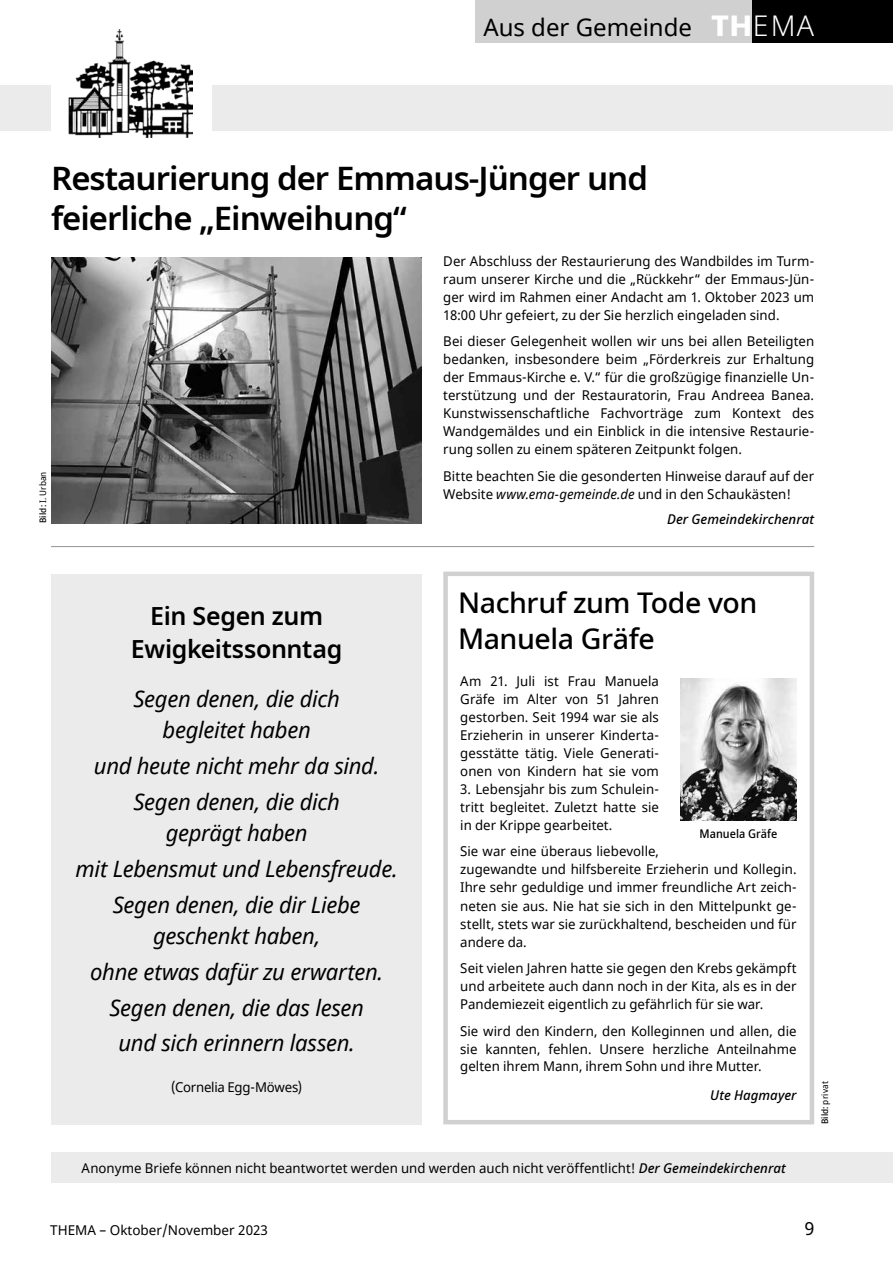
<style>
.page{position:relative;width:893px;height:1263px;background:#fff}
.page>*{position:absolute;margin:0;border:0;box-sizing:border-box;transform-origin:0 0}
.t1{font:600 33px/39.6px "Noto Sans";letter-spacing:-.03em;color:#000}
.t2{font:500 28.5px/36px "Noto Sans";letter-spacing:-.02em;color:#000}
.t3{font:600 25.5px/33px "Noto Sans";letter-spacing:-.015em;color:#000;text-align:center}
.t4{font:24px "Noto Sans";color:#000}
.t5{font:italic 22.5px/35.7px "Noto Sans";letter-spacing:-.015em;color:#000;text-align:center}
.t6{font:18px "Noto Sans";color:#000}
.t7{font:13.5px/18px "Noto Sans";color:#000;text-align:justify}
.t8{font:italic 500 13.5px "Noto Sans";color:#000}
.t9{font:500 semi-condensed 12px "Noto Sans";letter-spacing:.005em;color:#000}
.t10{font:semi-condensed 9px "Noto Sans";letter-spacing:.02em;color:#000}
.s1{font-weight:800;font-size:28.5px;color:#fff}
.s2{font-weight:300;font-size:28.5px;color:#fff}
.s3{font-weight:500}
.s4{font-style:italic}
.s5{font-weight:500;font-style:italic}
</style>
<div class="page">
<div style="left:703px;top:0;width:50px;height:43px;background:#d0d0d0"></div>
<div style="left:753px;top:0;width:140px;height:43px;background:#000"></div>
<div style="left:475px;top:0;width:228px;height:43px;background:#d0d0d0"></div>
<div style="left:0;top:86px;width:893px;height:45px;background:#ebebeb"></div>
<div style="left:51px;top:26px;width:160px;height:120px;background:#fff"></div>
<img style="left:68px;top:30px;width:124px;height:107px">
<img style="left:51px;top:257px;width:371px;height:266px">
<hr style="left:51px;top:546px;width:763px;height:1px;background:#929292">
<div style="left:51px;top:1152px;width:842px;height:31px;background:#ebebeb"></div>
<div style="left:443px;top:572px;width:371px;height:552px;border:4px solid #d0d0d0"></div>
<img style="left:680px;top:678px;width:117px;height:143px">
<div style="left:51px;top:574px;width:371px;height:550px;background:#ebebeb"></div>
<h3 class="t4" style="left:483px;top:11px;width:332px">Aus der Gemeinde <span class="s1">TH</span><span class="s2">EMA</span></h3>
<h1 class="t1" style="left:51px;top:159px;width:599px">Restaurierung der Emmaus-Jünger und feierliche „Einweihung“</h1>
<p class="t10" style="left:37px;top:523px;width:53px;rotate:-90deg"><span class="s3">Bild:</span> I. Urban</p>
<h3 class="t3" style="left:131px;top:600px;width:213px">Ein Segen zum<br>Ewigkeitssonntag</h3>
<h3 class="t5" style="left:133px;top:682px;width:208px;line-height:31.5px">Segen denen, die dich begleitet haben</h3>
<h3 class="t5" style="left:94px;top:747px;width:287px">und heute nicht mehr da sind.<br>Segen denen, die dich</h3>
<h3 class="t5" style="left:76px;top:814px;width:324px">geprägt haben<br>mit Lebensmut und Lebensfreude.<br>Segen denen, die dir Liebe</h3>
<h3 class="t5" style="left:90px;top:917px;width:294px">geschenkt haben,<br>ohne etwas dafür zu erwarten.<br>Segen denen, die das lesen und sich erinnern lassen.</h3>
<p class="t7" style="left:171px;top:1079px;width:132px">(Cornelia Egg-Möwes)</p>
<p class="t7" style="left:443px;top:252px;width:372px">Der Abschluss der Restaurierung des Wandbildes im Turm&shy;raum unserer Kirche und die „Rückkehr“ der Emmaus-Jün&shy;ger wird im Rahmen einer Andacht am 1. Oktober 2023 um 18:00 Uhr gefeiert, zu der Sie herzlich eingeladen sind.</p>
<p class="t7" style="left:443px;top:333px;width:372px">Bei dieser Gelegenheit wollen wir uns bei allen Beteiligten bedanken, insbesondere beim „Förderkreis zur Erhaltung der Emmaus-Kirche e. V.“ für die großzügige finanzielle Un&shy;terstützung und der Restauratorin, Frau Andreea Banea.<br>Kunstwissenschaftliche Fachvorträge zum Kontext des Wandgemäldes und ein Einblick in die intensive Restaurie&shy;rung sollen zu einem späteren Zeitpunkt folgen.</p>
<p class="t7" style="left:443px;top:467px;width:372px">Bitte beachten Sie die gesonderten Hinweise darauf auf der<br>Website <span class="s4">www.ema-gemeinde.de</span> und in den Schaukästen!</p>
<p class="t8" style="left:667px;top:509px;width:149px">Der Gemeindekirchenrat</p>
<h2 class="t2" style="left:458px;top:586px;width:301px">Nachruf zum Tode von<br>Manuela Gräfe</h2>
<p class="t7" style="left:460px;top:672px;width:200px">Am 21. Juli ist Frau Manuela Gräfe im Alter von 51 Jahren gestorben. Seit 1994 war sie als Erzieherin in unserer Kinderta&shy;gesstätte tätig. Viele Generati&shy;onen von Kindern hat sie vom</p>
<p class="t7" style="left:460px;top:780px;width:200px">3. Lebensjahr bis zum Schulein&shy;tritt begleitet. Zuletzt hatte sie in der Krippe gearbeitet.</p>
<p class="t7" style="left:460px;top:843px;width:338px;text-align:left">Sie war eine überaus liebevolle,<br>zugewandte und hilfsbereite Erzieherin und Kollegin.<br>Ihre sehr geduldige und immer freundliche Art zeich&shy;neten sie aus. Nie hat sie sich in den Mittelpunkt ge&shy;stellt, stets war sie zurückhaltend, bescheiden und für andere da.</p>
<p class="t7" style="left:460px;top:959px;width:338px">Seit vielen Jahren hatte sie gegen den Krebs gekämpft und arbeitete auch dann noch in der Kita, als es in der Pandemiezeit eigentlich zu gefährlich für sie war.</p>
<p class="t7" style="left:460px;top:1022px;width:338px">Sie wird den Kindern, den Kolleginnen und allen, die sie kannten, fehlen. Unsere herzliche Anteilnahme gelten ihrem Mann, ihrem Sohn und ihre Mutter.</p>
<p class="t8" style="left:710px;top:1085px;width:88px">Ute Hagmayer</p>
<p class="t9" style="left:699px;top:825px;width:79px">Manuela Gräfe</p>
<p class="t10" style="left:819px;top:1124px;width:44px;rotate:-90deg"><span class="s3">Bild:</span> privat</p>
<p class="t7" style="left:82px;top:1159px;width:706px">Anonyme Briefe können nicht beantwortet werden und werden auch nicht veröffentlicht! <span class="s5">Der Gemeindekirchenrat</span></p>
<p class="t7" style="left:50px;top:1222px;width:219px">THEMA – Oktober/November 2023</p>
<h3 class="t6" style="left:804px;top:1216px;width:11px">9</h3>
</div>
